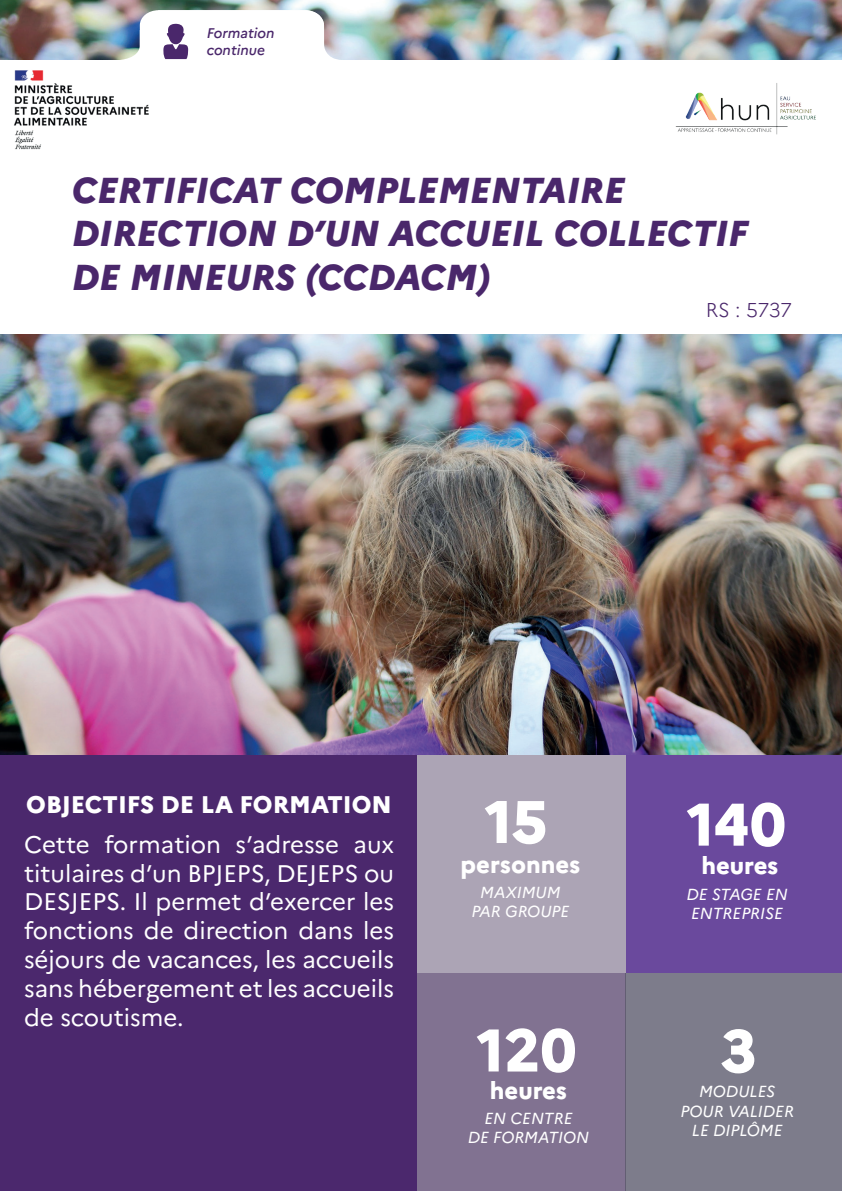
<style>
.page{position:relative;width:842px;height:1191px;background:#fff}
.page>*{position:absolute;margin:0;border:0;box-sizing:border-box;transform-origin:0 0}
.t1{font:800 60px "Marianne";color:#fff}
.t2{font:italic 800 36px/43.2px "Marianne";color:#4a276b}
.t3{font:24px/28.8px "Marianne";color:#fff;text-align:justify}
.t4{font:800 24px "Marianne";color:#fff}
.t5{font:300 20px "Marianne";letter-spacing:-.025em;color:#4a276b}
.t6{font:italic 16px/19.2px "Marianne";color:#fff;text-align:center}
.t7{font:italic 500 14px/16.8px "Marianne";color:#4a276b}
</style>
<div class="page">
<div style="left:416px;top:972px;width:210px;height:219px;background:#817291"></div>
<div style="left:626px;top:972px;width:216px;height:219px;background:#7d7c8b"></div>
<div style="left:416px;top:754px;width:210px;height:218px;background:#aca4b5"></div>
<div style="left:626px;top:754px;width:216px;height:218px;background:#6a499d"></div>
<div style="left:0;top:754px;width:416px;height:437px;background:#4b286d"></div>
<img style="left:0;top:0;width:842px;height:60px">
<img style="left:0;top:334px;width:842px;height:420px">
<img style="left:14px;top:70px;width:135px;height:80px">
<img style="left:675px;top:83px;width:141px;height:52px">
<svg style="left:119px;top:10px;width:224px;height:62px"></svg>
<p class="t7" style="left:207px;top:24px;width:69px">Formation continue</p>
<h2 class="t2" style="left:72px;top:169px;width:678px">CERTIFICAT COMPLEMENTAIRE<br>DIRECTION D’UN ACCUEIL COLLECTIF<br>DE MINEURS (CCDACM)</h2>
<p class="t5" style="left:706px;top:297px;width:88px">RS : 5737</p>
<p class="t4" style="left:26px;top:790px;width:367px">OBJECTIFS DE LA FORMATION</p>
<p class="t3" style="left:24px;top:829px;width:371px">Cette formation s’adresse aux titulaires d’un BPJEPS, DEJEPS ou DESJEPS. Il permet d’exercer les fonctions de direction dans les séjours de vacances, les accueils sans hébergement et les accueils de scoutisme.</p>
<h1 class="t1" style="left:485px;top:785px;width:64px">15</h1>
<p class="t4" style="left:460px;top:849px;width:121px">personnes</p>
<p class="t6" style="left:472px;top:882px;width:99px">MAXIMUM<br>PAR GROUPE</p>
<h1 class="t1" style="left:477px;top:1013px;width:101px">120</h1>
<p class="t4" style="left:490px;top:1075px;width:79px">heures</p>
<p class="t6" style="left:468px;top:1108px;width:123px">EN CENTRE<br>DE FORMATION</p>
<h1 class="t1" style="left:687px;top:787px;width:101px">140</h1>
<p class="t4" style="left:701px;top:851px;width:79px">heures</p>
<p class="t6" style="left:686px;top:884px;width:103px;text-align:left">DE STAGE EN<br>ENTREPRISE</p>
<h1 class="t1" style="left:721px;top:1014px;width:37px">3</h1>
<p class="t6" style="left:680px;top:1082px;width:115px">MODULES<br>POUR VALIDER<br>LE DIPLÔME</p>
</div>
